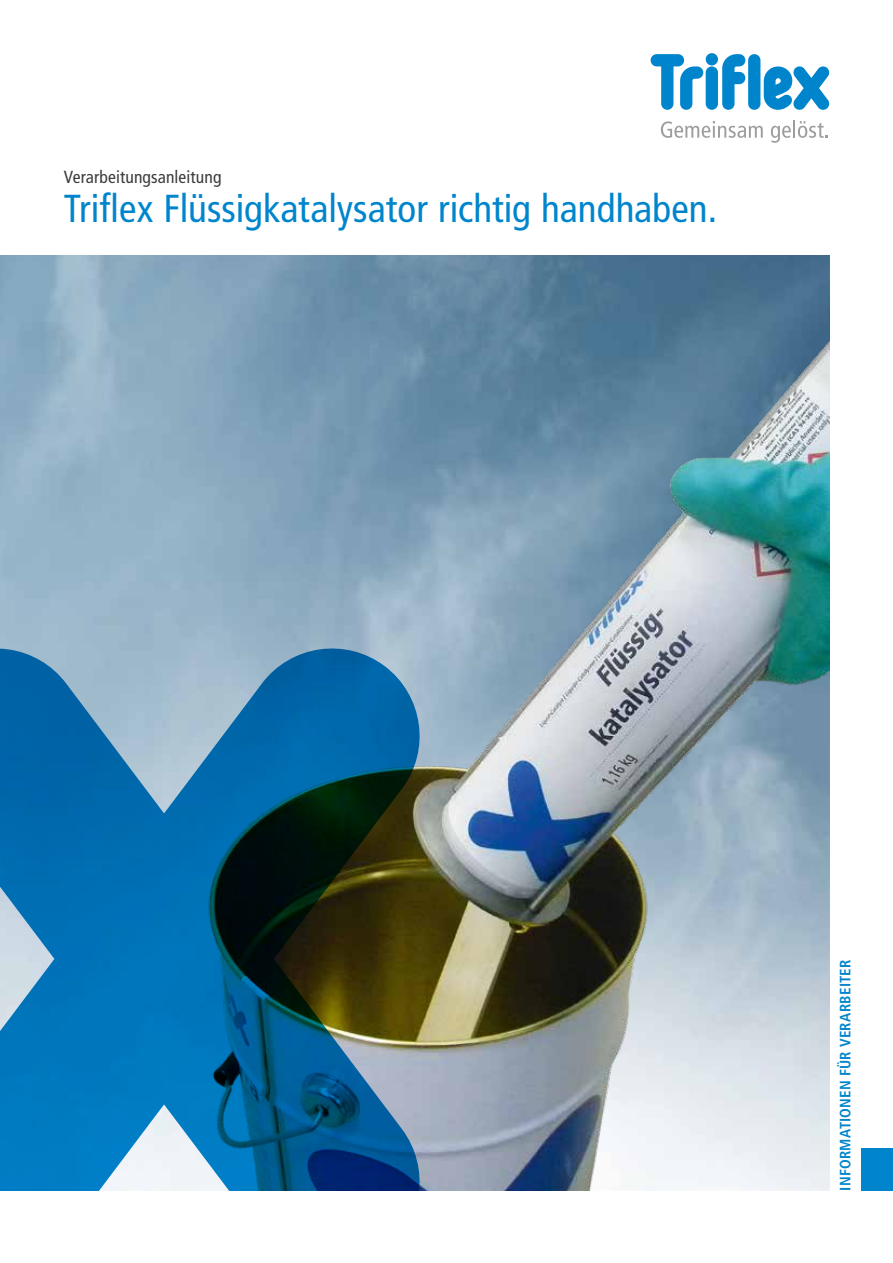
<style>
.page{position:relative;width:893px;height:1263px;background:#fff}
.page>*{position:absolute;margin:0;border:0;box-sizing:border-box;transform-origin:0 0}
.t1{font:condensed 39px "Frutiger LT Pro";color:#0085cd}
.t2{font:condensed 17.55px "Frutiger LT Pro";letter-spacing:.005em;color:#3b3b3a}
.t3{font:700 condensed 15px "Frutiger LT Pro";letter-spacing:.015em;color:#0085cd}
</style>
<div class="page">
<svg style="left:661px;top:121px;width:102px;height:17px"></svg>
<svg style="left:771px;top:120px;width:57px;height:23px"></svg>
<svg style="left:651px;top:54px;width:52px;height:56px"></svg>
<div style="left:706px;top:66px;width:12px;height:44px;background:#0085cd;border-radius:6px"></div>
<div style="left:706px;top:53px;width:12px;height:12px;background:#0085cd;border-radius:50%"></div>
<svg style="left:722px;top:54px;width:23px;height:56px"></svg>
<svg style="left:764px;top:66px;width:65px;height:44px"></svg>
<div style="left:748px;top:54px;width:12px;height:56px;background:#0085cd;border-radius:6px"></div>
<img style="left:0;top:255px;width:829px;height:936px">
<svg style="left:0;top:648px;width:420px;height:543px;background:#246c93"></svg>
<div style="left:861px;top:1148px;width:32px;height:43px;background:#0085cd"></div>
<p class="t2" style="left:64px;top:167px;width:159px">Verarbeitungsanleitung</p>
<p class="t1" style="left:64px;top:186px;width:655px">Triflex Flüssigkatalysator richtig handhaben.</p>
<p class="t3" style="left:836px;top:1191px;width:232px;rotate:-90deg">INFORMATIONEN FÜR VERARBEITER</p>
</div>
